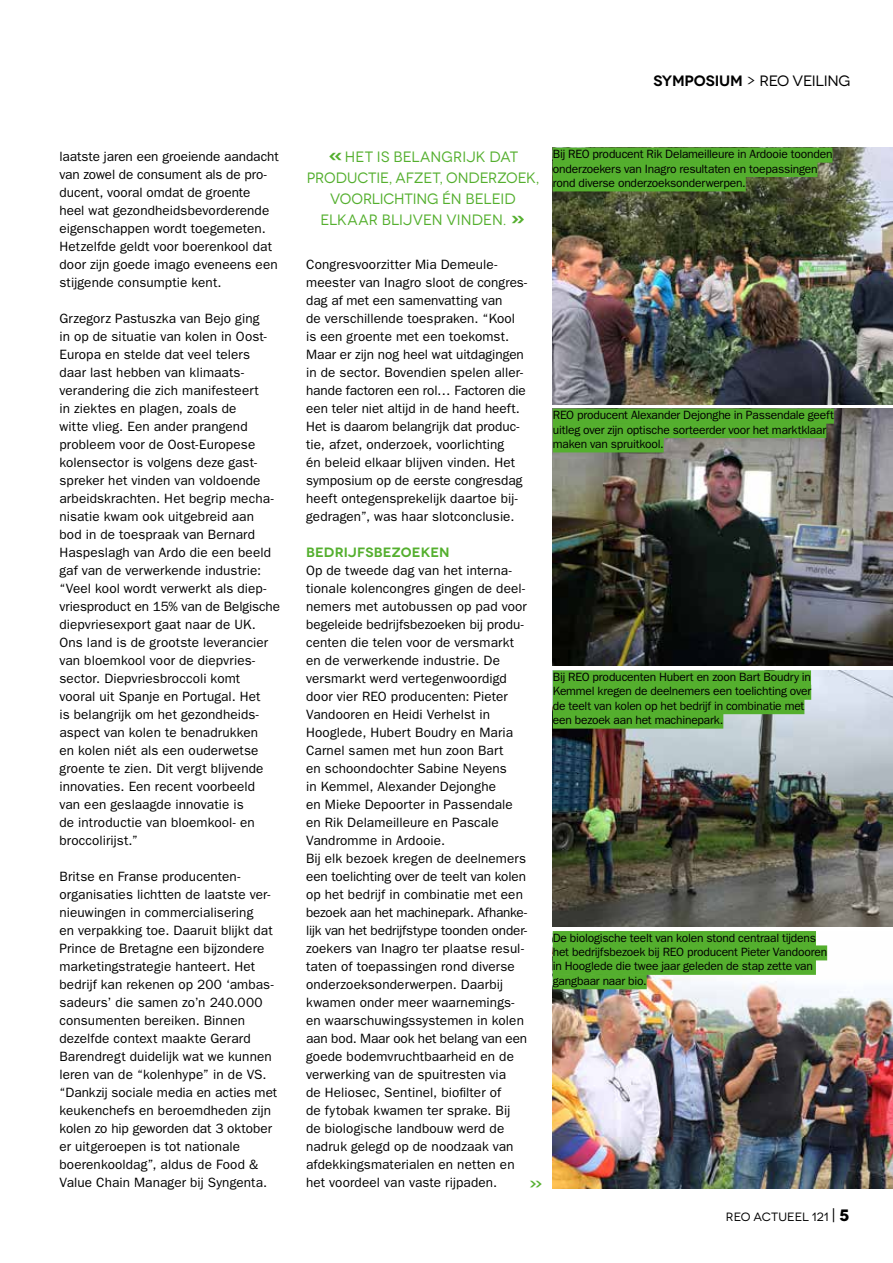
<style>
.page{position:relative;width:893px;height:1263px;background:#fff}
.page>*{position:absolute;margin:0;border:0;box-sizing:border-box;transform-origin:0 0}
.t1{font:15px/21px "Novecentowide";letter-spacing:-.005em;color:#54af2e;text-align:center;scale:.95 1}
.t2{font:15px "Novecentowide";letter-spacing:-.025em;color:#000}
.t3{font:13.5px/18px "Franklin Gothic";letter-spacing:.005em;color:#000}
.t4{font:600 13.5px "Novecentowide";letter-spacing:.005em;color:#54af2e}
.t5{font:12px/14.4px "ITC Franklin Gothic Std";letter-spacing:-.015em;color:#000}
.t6{font:12px "Novecentowide";letter-spacing:.005em;color:#000}
.s1{font-weight:600}
.s2{font-weight:700}
.s3{font-family:"Novecentoslabcondensed";font-size:16.5px}
.s4{font-weight:700;font-size:16.5px}
</style>
<div class="page">
<img style="left:553px;top:409px;width:340px;height:257px">
<img style="left:553px;top:670px;width:340px;height:257px">
<div style="left:553px;top:409px;width:281px;height:15px;background:#54af2e"></div>
<div style="left:553px;top:423px;width:273px;height:15px;background:#54af2e"></div>
<div style="left:553px;top:437px;width:111px;height:15px;background:#54af2e"></div>
<div style="left:553px;top:670px;width:258px;height:15px;background:#54af2e"></div>
<div style="left:553px;top:685px;width:258px;height:15px;background:#54af2e"></div>
<div style="left:553px;top:699px;width:251px;height:15px;background:#54af2e"></div>
<div style="left:553px;top:714px;width:170px;height:15px;background:#54af2e"></div>
<img style="left:553px;top:945px;width:340px;height:243px">
<div style="left:553px;top:931px;width:263px;height:15px;background:#54af2e"></div>
<div style="left:553px;top:945px;width:274px;height:15px;background:#54af2e"></div>
<div style="left:553px;top:960px;width:263px;height:15px;background:#54af2e"></div>
<div style="left:553px;top:974px;width:94px;height:15px;background:#54af2e"></div>
<img style="left:553px;top:148px;width:340px;height:257px">
<div style="left:553px;top:148px;width:279px;height:15px;background:#54af2e"></div>
<div style="left:553px;top:162px;width:264px;height:15px;background:#54af2e"></div>
<div style="left:553px;top:176px;width:193px;height:15px;background:#54af2e"></div>
<p class="t3" style="left:59px;top:147px;width:221px">laatste jaren een groeiende aandacht van zowel de consument als de pro&shy;ducent, vooral omdat de groente heel wat gezondheidsbevorderende eigenschappen wordt toegemeten.<br>Hetzelfde geldt voor boerenkool dat door zijn goede imago eveneens een stijgende consumptie kent.</p>
<p class="t3" style="left:59px;top:309px;width:222px">Grzegorz Pastuszka van Bejo ging<br>in op de situatie van kolen in Oost-<br>Europa en stelde dat veel telers<br>daar last hebben van klimaats&shy;verandering die zich manifesteert<br>in ziektes en plagen, zoals de<br>witte vlieg. Een ander prangend probleem voor de Oost-Europese kolensector is volgens deze gast&shy;spreker het vinden van voldoende arbeidskrachten. Het begrip mecha&shy;nisatie kwam ook uitgebreid aan<br>bod in de toespraak van Bernard<br>Haspeslagh van Ardo die een beeld gaf van de verwerkende industrie: “Veel kool wordt verwerkt als diep&shy;vriesproduct en 15% van de Belgische diepvriesexport gaat naar de UK.<br>Ons land is de grootste leverancier van bloemkool voor de diepvries&shy;sector. Diepvriesbroccoli komt<br>vooral uit Spanje en Portugal. Het<br>is belangrijk om het gezondheids&shy;aspect van kolen te benadrukken<br>en kolen niét als een ouderwetse groente te zien. Dit vergt blijvende innovaties. Een recent voorbeeld<br>van een geslaagde innovatie is<br>de introductie van bloemkool- en broccolirijst.”</p>
<p class="t3" style="left:59px;top:867px;width:219px">Britse en Franse producenten&shy;organisaties lichtten de laatste ver&shy;nieuwingen in commercialisering<br>en verpakking toe. Daaruit blijkt dat Prince de Bretagne een bijzondere marketingstrategie hanteert. Het bedrijf kan rekenen op 200 ‘ambas&shy;sadeurs’ die samen zo’n 240.000 consumenten bereiken. Binnen dezelfde context maakte Gerard Barendregt duidelijk wat we kunnen leren van de “kolenhype” in de VS. “Dankzij sociale media en acties met keukenchefs en beroemdheden zijn kolen zo hip geworden dat 3 oktober er uitgeroepen is tot nationale boerenkooldag”, aldus de Food &amp; Value Chain Manager bij Syngenta.</p>
<p class="t2" style="left:653px;top:72px;width:199px"><span class="s1">SYMPOSIUM</span> &gt; REO VEILING</p>
<p class="t1" style="left:307px;top:146px;width:246px"><span class="s2">&lt;&lt;</span> HET IS BELANGRIJK DAT<br>PRODUCTIE, AFZET, ONDERZOEK,<br>VOORLICHTING ÉN BELEID<br>ELKAAR BLIJVEN VINDEN. <span class="s2">&gt;&gt;</span></p>
<p class="t5" style="left:553px;top:147px;width:281px">Bij REO producent Rik Delameilleure in Ardooie toonden onderzoekers van Inagro resultaten en toepassingen rond diverse onderzoeksonderwerpen.</p>
<p class="t3" style="left:306px;top:255px;width:223px">Congresvoorzitter Mia Demeule&shy;meester van Inagro sloot de congres&shy;dag af met een samenvatting van<br>de verschillende toespraken. “Kool is een groente met een toekomst.<br>Maar er zijn nog heel wat uitdagingen in de sector. Bovendien spelen aller&shy;hande factoren een rol… Factoren die een teler niet altijd in de hand heeft.<br>Het is daarom belangrijk dat produc&shy;tie, afzet, onderzoek, voorlichting<br>én beleid elkaar blijven vinden. Het symposium op de eerste congresdag heeft ontegensprekelijk daartoe bij&shy;gedragen”, was haar slotconclusie.</p>
<p class="t4" style="left:306px;top:544px;width:145px">BEDRIJFSBEZOEKEN</p>
<p class="t3" style="left:306px;top:561px;width:223px">Op de tweede dag van het interna&shy;tionale kolencongres gingen de deel&shy;nemers met autobussen op pad voor begeleide bedrijfsbezoeken bij produ&shy;centen die telen voor de versmarkt en de verwerkende industrie. De versmarkt werd vertegenwoordigd door vier REO producenten: Pieter Vandooren en Heidi Verhelst in Hooglede, Hubert Boudry en Maria Carnel samen met hun zoon Bart<br>en schoondochter Sabine Neyens<br>in Kemmel, Alexander Dejonghe<br>en Mieke Depoorter in Passendale en Rik Delameilleure en Pascale Vandromme in Ardooie.<br>Bij elk bezoek kregen de deelnemers een toelichting over de teelt van kolen op het bedrijf in combinatie met een bezoek aan het machinepark. Afhanke&shy;lijk van het bedrijfstype toonden onder&shy;zoekers van Inagro ter plaatse resul&shy;taten of toepassingen rond diverse onderzoeksonderwerpen. Daarbij kwamen onder meer waarnemings&shy;en waarschuwingssystemen in kolen aan bod. Maar ook het belang van een goede bodemvruchtbaarheid en de verwerking van de spuitresten via<br>de Heliosec, Sentinel, biofilter of<br>de fytobak kwamen ter sprake. Bij de biologische landbouw werd de nadruk gelegd op de noodzaak van afdekkingsmaterialen en netten en het voordeel van vaste rijpaden.</p>
<p class="t4" style="left:528px;top:1176px;width:16px">&gt;&gt;</p>
<p class="t5" style="left:553px;top:408px;width:283px">REO producent Alexander Dejonghe in Passendale geeft uitleg over zijn optische sorteerder voor het marktklaar maken van spruitkool.</p>
<p class="t5" style="left:553px;top:670px;width:260px">Bij REO producenten Hubert en zoon Bart Boudry in Kemmel kregen de deelnemers een toelichting over de teelt van kolen op het bedrijf in combinatie met een bezoek aan het machinepark.</p>
<p class="t5" style="left:553px;top:930px;width:276px">De biologische teelt van kolen stond centraal tijdens het bedrijfsbezoek bij REO producent Pieter Vandooren in Hooglede die twee jaar geleden de stap zette van gangbaar naar bio.</p>
<p class="t6" style="left:726px;top:1209px;width:125px">REO ACTUEEL 121 <span class="s3">|</span> <span class="s4">5</span></p>
</div>
